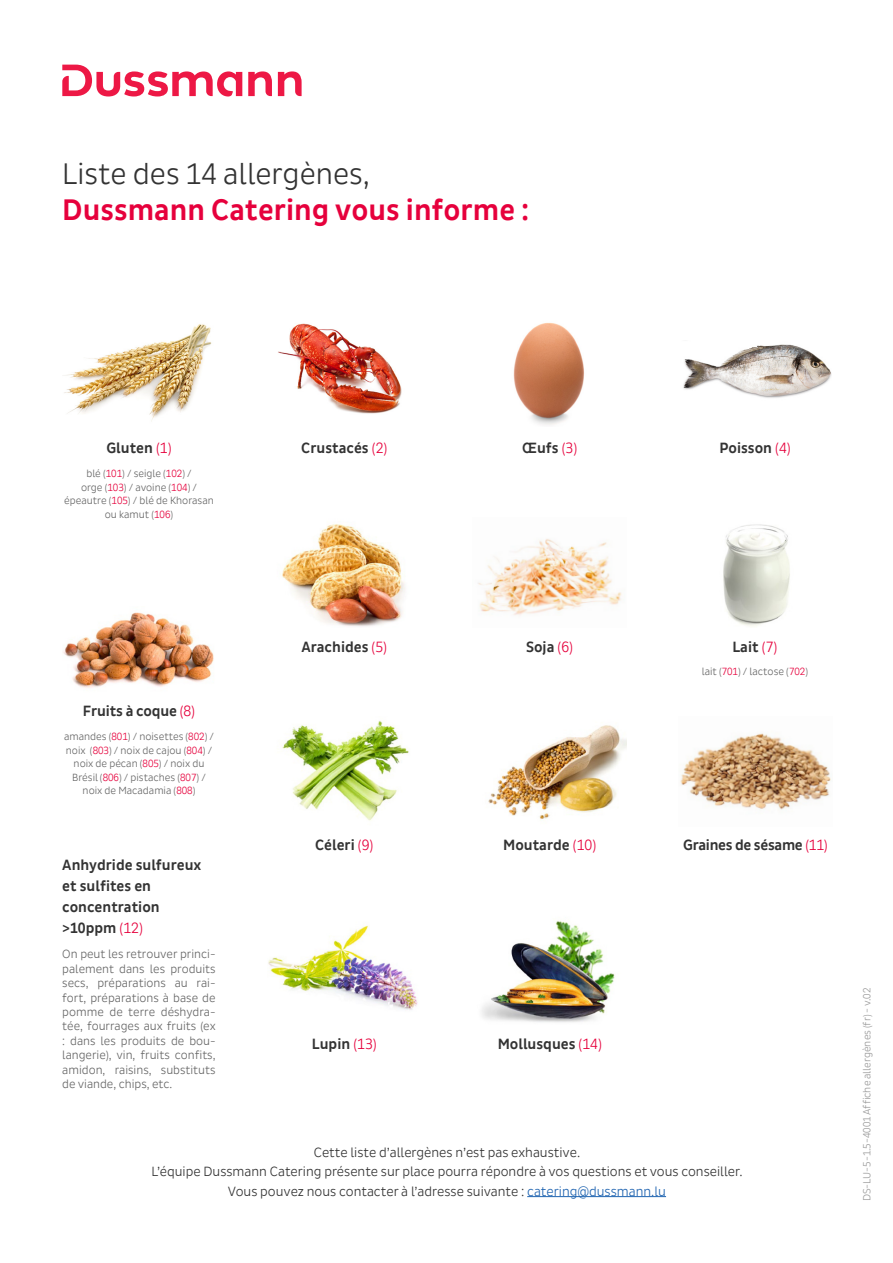
<style>
.page{position:relative;width:893px;height:1263px;background:#fff}
.page>*{position:absolute;margin:0;border:0;box-sizing:border-box;transform-origin:0 0}
.t1{font:700 30px "Dussmann";color:#e6003c}
.t2{font:30px "Dussmann";color:#333}
.t3{font:700 15px/21px "Dussmann";color:#333}
.t4{font:700 15px "Dussmann";letter-spacing:-.02em;color:#333}
.t5{font:13.5px "Dussmann";color:#333}
.t6{font:12px/14.4px "Dussmann";color:#666;text-align:justify}
.t7{font:10.5px/13.5px "Dussmann";color:#666;text-align:center}
.t8{font:10.5px "Dussmann";color:#999}
.s1{font-weight:400;color:#e6003c}
.s2{color:#e6003c}
.s3{color:#1e63b0}
</style>
<div class="page">
<img style="left:278px;top:323px;width:124px;height:91px">
<img style="left:513px;top:322px;width:71px;height:103px">
<img style="left:683px;top:344px;width:149px;height:54px">
<img style="left:282px;top:524px;width:123px;height:103px">
<hr style="left:527px;top:1196px;width:139px;height:1px;background:#1e63b0">
<img style="left:64px;top:324px;width:148px;height:97px">
<img style="left:723px;top:524px;width:67px;height:102px">
<img style="left:63px;top:612px;width:151px;height:76px">
<img style="left:281px;top:721px;width:128px;height:100px">
<img style="left:488px;top:725px;width:138px;height:94px">
<img style="left:680px;top:733px;width:151px;height:77px">
<img style="left:268px;top:925px;width:150px;height:85px">
<img style="left:481px;top:921px;width:134px;height:101px">
<img style="left:478px;top:539px;width:144px;height:77px">
<svg style="left:248px;top:71px;width:24px;height:25px"></svg>
<svg style="left:278px;top:71px;width:24px;height:25px"></svg>
<svg style="left:62px;top:65px;width:180px;height:31px"></svg>
<p class="t2" style="left:62px;top:157px;width:309px">Liste des 14 allergènes,</p>
<p class="t1" style="left:62px;top:193px;width:469px">Dussmann Catering vous informe :</p>
<p class="t3" style="left:106px;top:438px;width:67px">Gluten <span class="s1">(1)</span></p>
<p class="t7" style="left:86px;top:467px;width:107px">blé (<span class="s2">101</span>) / seigle (<span class="s2">102</span>) /</p>
<p class="t7" style="left:64px;top:480px;width:151px">orge (<span class="s2">103</span>) / avoine (<span class="s2">104</span>) / épeautre (<span class="s2">105</span>) / blé de Khorasan ou kamut (<span class="s2">106</span>)</p>
<p class="t3" style="left:301px;top:438px;width:88px">Crustacés <span class="s1">(2)</span></p>
<p class="t3" style="left:522px;top:438px;width:57px">Œufs <span class="s1">(3)</span></p>
<p class="t3" style="left:719px;top:438px;width:73px">Poisson <span class="s1">(4)</span></p>
<p class="t3" style="left:83px;top:701px;width:114px">Fruits à coque <span class="s1">(8)</span></p>
<p class="t7" style="left:64px;top:730px;width:151px">amandes (<span class="s2">801</span>) / noisettes (<span class="s2">802</span>) /</p>
<p class="t7" style="left:66px;top:744px;width:148px">noix (<span class="s2">803</span>) / noix de cajou (<span class="s2">804</span>) /</p>
<p class="t7" style="left:74px;top:757px;width:132px">noix de pécan (<span class="s2">805</span>) / noix du</p>
<p class="t7" style="left:72px;top:771px;width:135px">Brésil (<span class="s2">806</span>) / pistaches (<span class="s2">807</span>) / noix de Macadamia (<span class="s2">808</span>)</p>
<p class="t3" style="left:62px;top:855px;width:141px">Anhydride sulfureux et sulfites en</p>
<p class="t3" style="left:62px;top:897px;width:99px">concentration</p>
<p class="t3" style="left:62px;top:918px;width:82px">&gt;10ppm <span class="s1">(12)</span></p>
<p class="t6" style="left:62px;top:947px;width:155px">On peut les retrouver princi&shy;palement dans les produits secs, préparations au rai&shy;fort, préparations à base de pomme de terre déshydra&shy;tée, fourrages aux fruits (ex : dans les produits de bou&shy;langerie), vin, fruits confits, amidon, raisins, substituts de viande, chips, etc.</p>
<p class="t3" style="left:301px;top:636px;width:87px">Arachides <span class="s1">(5)</span></p>
<p class="t3" style="left:526px;top:636px;width:49px">Soja <span class="s1">(6)</span></p>
<p class="t3" style="left:732px;top:636px;width:46px">Lait <span class="s1">(7)</span></p>
<p class="t7" style="left:702px;top:665px;width:108px">lait (<span class="s2">701</span>) / lactose (<span class="s2">702</span>)</p>
<p class="t3" style="left:315px;top:835px;width:60px">Céleri <span class="s1">(9)</span></p>
<p class="t3" style="left:503px;top:835px;width:94px">Moutarde <span class="s1">(10)</span></p>
<p class="t4" style="left:683px;top:836px;width:146px">Graines de sésame <span class="s1">(11)</span></p>
<p class="t3" style="left:312px;top:1033px;width:66px">Lupin <span class="s1">(13)</span></p>
<p class="t3" style="left:498px;top:1033px;width:106px">Mollusques <span class="s1">(14)</span></p>
<p class="t5" style="left:314px;top:1144px;width:268px">Cette liste d’allergènes n’est pas exhaustive.</p>
<p class="t5" style="left:151px;top:1164px;width:593px">L’équipe Dussmann Catering présente sur place pourra répondre à vos questions et vous conseiller.</p>
<p class="t5" style="left:228px;top:1183px;width:440px">Vous pouvez nous contacter à l’adresse suivante : <span class="s3">catering@dussmann.lu</span></p>
<p class="t8" style="left:861px;top:1201px;width:215px;rotate:-90deg">DS-LU-5-1.5-4001 Affiche allergènes (fr) - v.02</p>
</div>
